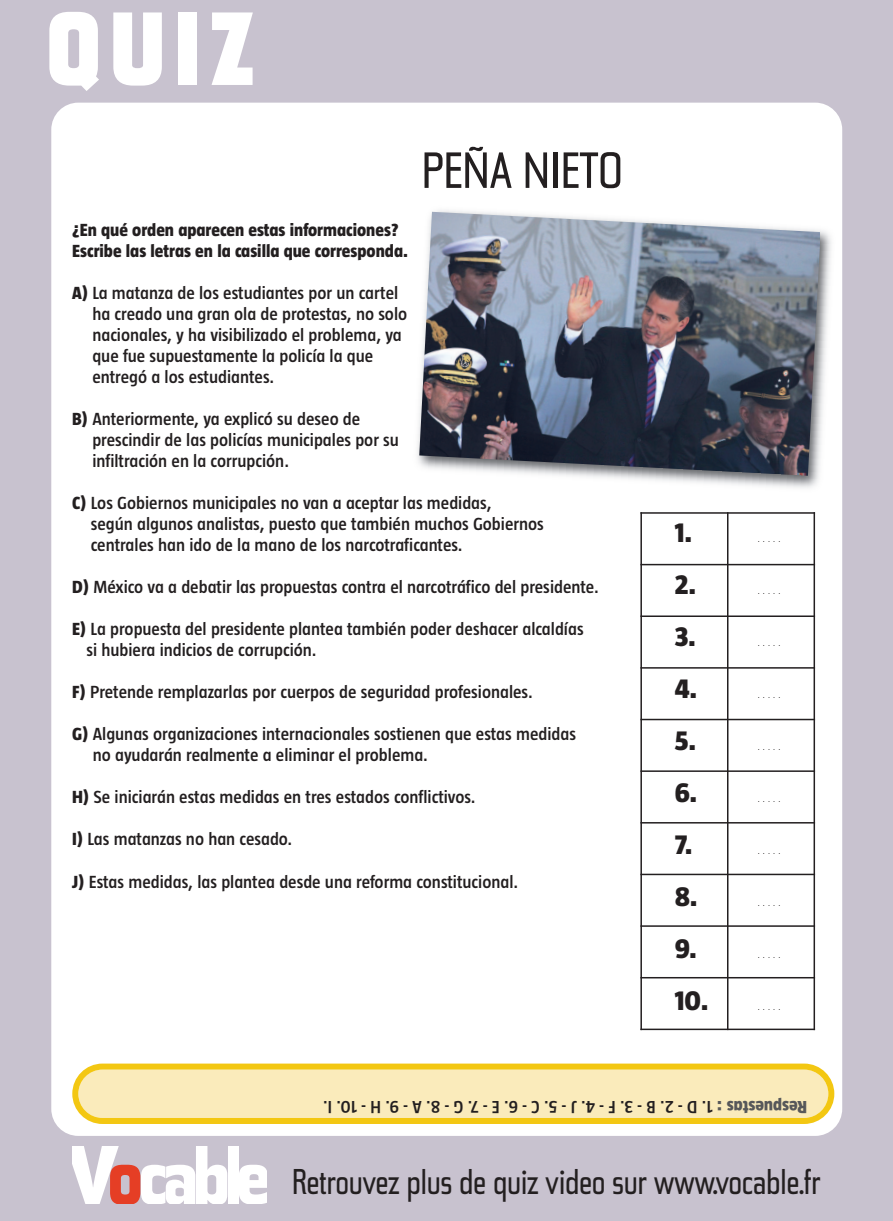
<style>
.page{position:relative;width:893px;height:1221px;background:#fff}
.page>*{position:absolute;margin:0;border:0;box-sizing:border-box;transform-origin:0 0}
.t1{font:900 expanded 105px "Tasse";color:#fff}
.t2{font:expanded 51px "Tasse";letter-spacing:-.015em;color:#231f20}
.t3{font:expanded 36px "Tasse";letter-spacing:-.015em;color:#231f20;scale:.94 1}
.t4{font:800 28.5px "Taz";color:#231f20}
.t5{font:600 18px/21px "Taz";color:#231f20}
.t6{font:800 18px/21px "Taz";color:#231f20}
.t7{font:300 10.5px "Taz";color:#231f20}
.s1{font-weight:800}
.s2{font-weight:800;color:#57585a}
</style>
<div class="page">
<div style="left:0;top:0;width:893px;height:1220px;background:#c8c2cf"></div>
<div style="left:51px;top:103px;width:791px;height:1032px;background:#fff;border-radius:27px"></div>
<svg style="left:72px;top:1063px;width:762px;height:60px;background:#f8e49c"></svg>
<img style="left:417px;top:210px;width:414px;height:278px">
<img style="left:419px;top:212px;width:401px;height:263px">
<svg style="left:72px;top:1146px;width:155px;height:57px"></svg>
<div style="left:228px;top:1146px;width:10px;height:57px;background:#fff"></div>
<svg style="left:239px;top:1164px;width:27px;height:39px"></svg>
<hr style="left:640px;top:512px;width:2px;height:518px;background:#231f20">
<hr style="left:727px;top:512px;width:1px;height:518px;background:#231f20">
<hr style="left:813px;top:512px;width:2px;height:518px;background:#231f20">
<hr style="left:640px;top:512px;width:175px;height:1px;background:#231f20">
<hr style="left:640px;top:564px;width:175px;height:1px;background:#231f20">
<hr style="left:640px;top:615px;width:175px;height:2px;background:#231f20">
<hr style="left:640px;top:667px;width:175px;height:1px;background:#231f20">
<hr style="left:640px;top:718px;width:175px;height:2px;background:#231f20">
<hr style="left:640px;top:770px;width:175px;height:1px;background:#231f20">
<hr style="left:640px;top:822px;width:175px;height:1px;background:#231f20">
<hr style="left:640px;top:873px;width:175px;height:2px;background:#231f20">
<hr style="left:640px;top:925px;width:175px;height:1px;background:#231f20">
<hr style="left:640px;top:976px;width:175px;height:2px;background:#231f20">
<hr style="left:640px;top:1028px;width:175px;height:2px;background:#231f20">
<h1 class="t1" style="left:47px;top:-13px;width:208px">QUIZ</h1>
<h2 class="t2" style="left:421px;top:140px;width:203px">PEÑA NIETO</h2>
<p class="t6" style="left:72px;top:219px;width:337px">¿En qué orden aparecen estas informaciones?<br>Escribe las letras en la casilla que corresponda.</p>
<p class="t5" style="left:92px;top:282px;width:316px;text-indent:-20px"><span class="s1">A)</span> La matanza de los estudiantes por un cartel ha creado una gran ola de protestas, no solo nacionales, y ha visibilizado el problema, ya que fue supuestamente la policía la que entregó a los estudiantes.</p>
<p class="t5" style="left:92px;top:408px;width:308px;text-indent:-20px"><span class="s1">B)</span> Anteriormente, ya explicó su deseo de prescindir de las policías municipales por su infiltración en la corrupción.</p>
<p class="t5" style="left:91px;top:492px;width:455px;text-indent:-19px"><span class="s1">C)</span> Los Gobiernos municipales no van a aceptar las medidas,<br>según algunos analistas, puesto que también muchos Gobiernos centrales han ido de la mano de los narcotraficantes.</p>
<p class="t5" style="left:72px;top:576px;width:528px"><span class="s1">D)</span> México va a debatir las propuestas contra el narcotráfico del presidente.</p>
<p class="t5" style="left:86px;top:618px;width:499px;text-indent:-14px"><span class="s1">E)</span> La propuesta del presidente plantea también poder deshacer alcaldías si hubiera indicios de corrupción.</p>
<p class="t5" style="left:72px;top:681px;width:462px"><span class="s1">F)</span> Pretende remplazarlas por cuerpos de seguridad profesionales.</p>
<p class="t5" style="left:93px;top:723px;width:485px;text-indent:-20px"><span class="s1">G)</span> Algunas organizaciones internacionales sostienen que estas medidas no ayudarán realmente a eliminar el problema.</p>
<p class="t5" style="left:72px;top:786px;width:405px"><span class="s1">H)</span> Se iniciarán estas medidas en tres estados conflictivos.</p>
<p class="t5" style="left:72px;top:828px;width:221px"><span class="s1">I)</span> Las matanzas no han cesado.</p>
<p class="t5" style="left:72px;top:870px;width:447px"><span class="s1">J)</span> Estas medidas, las plantea desde una reforma constitucional.</p>
<h3 class="t4" style="left:675px;top:517px;width:19px">1.</h3>
<h3 class="t4" style="left:675px;top:569px;width:23px">2.</h3>
<h3 class="t4" style="left:675px;top:621px;width:23px">3.</h3>
<h3 class="t4" style="left:675px;top:673px;width:24px">4.</h3>
<h3 class="t4" style="left:675px;top:725px;width:23px">5.</h3>
<h3 class="t4" style="left:675px;top:777px;width:24px">6.</h3>
<h3 class="t4" style="left:675px;top:829px;width:19px">7.</h3>
<h3 class="t4" style="left:675px;top:881px;width:24px">8.</h3>
<h3 class="t4" style="left:675px;top:933px;width:24px">9.</h3>
<h3 class="t4" style="left:675px;top:984px;width:35px">10.</h3>
<p class="t7" style="left:757px;top:533px;width:25px">.....</p>
<p class="t7" style="left:757px;top:585px;width:25px">.....</p>
<p class="t7" style="left:757px;top:637px;width:25px">.....</p>
<p class="t7" style="left:757px;top:689px;width:25px">.....</p>
<p class="t7" style="left:757px;top:741px;width:25px">.....</p>
<p class="t7" style="left:757px;top:792px;width:25px">.....</p>
<p class="t7" style="left:757px;top:844px;width:25px">.....</p>
<p class="t7" style="left:757px;top:896px;width:25px">.....</p>
<p class="t7" style="left:757px;top:948px;width:25px">.....</p>
<p class="t5" style="left:807px;top:1117px;width:486px;rotate:-180deg"><span class="s2">sa t seupseR</span> D. 1<span class="s2">:</span> B. 2- F. 3- C. 5- J . 4- E. 6- G. 7- A. 8- H. 9- . I . 01 -</p>
<h3 class="t3" style="left:292px;top:1160px;width:564px">Retrouvez plus de quiz video sur www.vocable.fr</h3>
</div>
